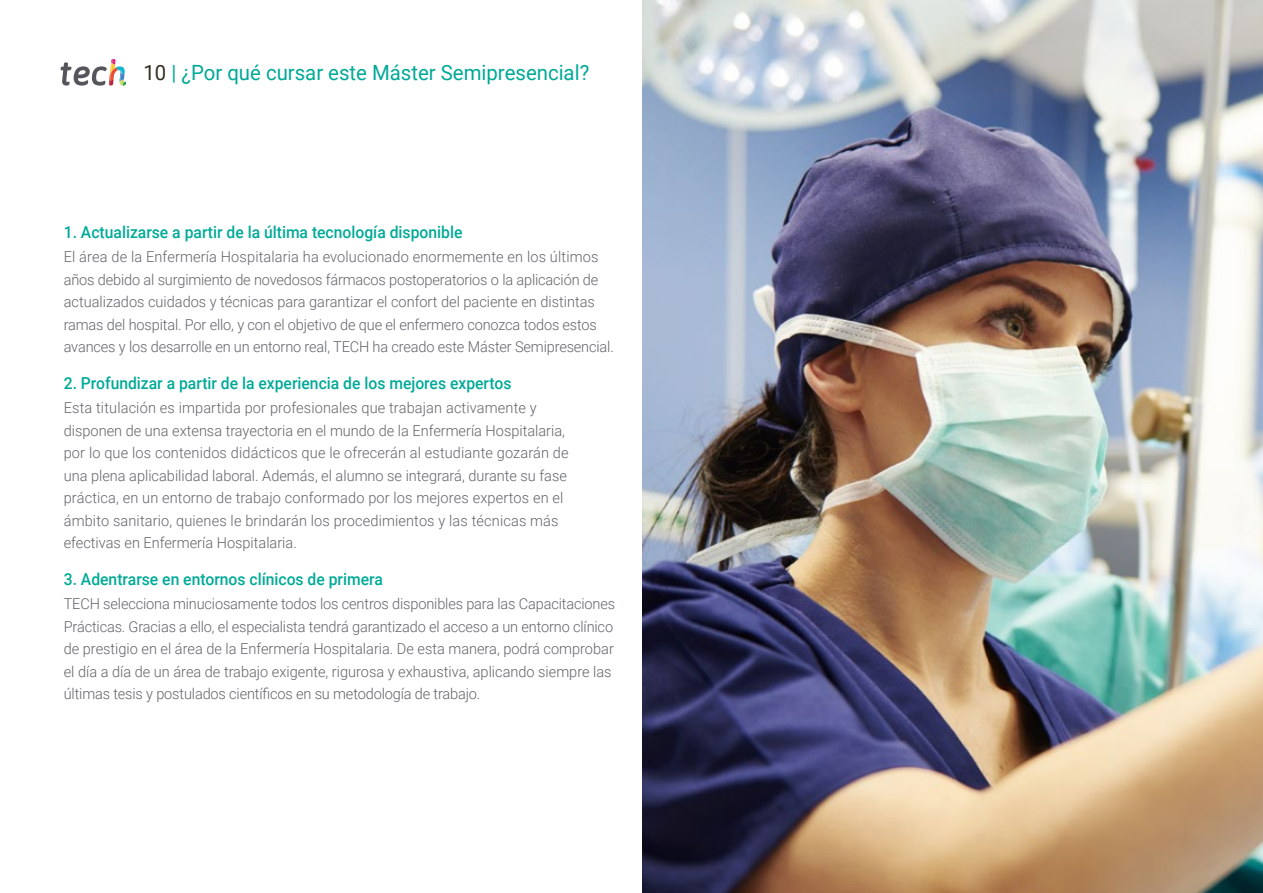
<style>
.page{position:relative;width:1263px;height:893px;background:#fff}
.page>*{position:absolute;margin:0;border:0;box-sizing:border-box;transform-origin:0 0}
.t1{font:21px "Roboto";color:#00a997}
.t2{font:500 16.5px "Roboto";color:#00aa97;scale:.95 1}
.t3{font:300 15px/22.5px "Roboto";color:#61646a}
.s1{color:#312e20}
</style>
<div class="page">
<svg style="left:61px;top:59px;width:65px;height:27px"></svg>
<img style="left:642px;top:0;width:621px;height:893px">
<h1 class="t1" style="left:144px;top:57px;width:447px"><span class="s1">10</span> | ¿Por qué cursar este Máster Semipresencial?</h1>
<p class="t2" style="left:64px;top:220px;width:421px">1. Actualizarse a partir de la última tecnología disponible</p>
<p class="t3" style="left:64px;top:245px;width:552px">El área de la Enfermería Hospitalaria ha evolucionado enormemente en los últimos años debido al surgimiento de novedosos fármacos postoperatorios o la aplicación de actualizados cuidados y técnicas para garantizar el confort del paciente en distintas ramas del hospital. Por ello, y con el objetivo de que el enfermero conozca todos estos avances y los desarrolle en un entorno real, TECH ha creado este Máster Semipresencial.</p>
<p class="t2" style="left:64px;top:371px;width:473px">2. Profundizar a partir de la experiencia de los mejores expertos</p>
<p class="t3" style="left:64px;top:396px;width:506px">Esta titulación es impartida por profesionales que trabajan activamente y disponen de una extensa trayectoria en el mundo de la Enfermería Hospitalaria, por lo que los contenidos didácticos que le ofrecerán al estudiante gozarán de una plena aplicabilidad laboral. Además, el alumno se integrará, durante su fase práctica, en un entorno de trabajo conformado por los mejores expertos en el ámbito sanitario, quienes le brindarán los procedimientos y las técnicas más efectivas en Enfermería Hospitalaria.</p>
<p class="t2" style="left:64px;top:567px;width:337px">3. Adentrarse en entornos clínicos de primera</p>
<p class="t3" style="left:64px;top:592px;width:553px">TECH selecciona minuciosamente todos los centros disponibles para las Capacitaciones Prácticas. Gracias a ello, el especialista tendrá garantizado el acceso a un entorno clínico de prestigio en el área de la Enfermería Hospitalaria. De esta manera, podrá comprobar el día a día de un área de trabajo exigente, rigurosa y exhaustiva, aplicando siempre las últimas tesis y postulados científicos en su metodología de trabajo.</p>
</div>
